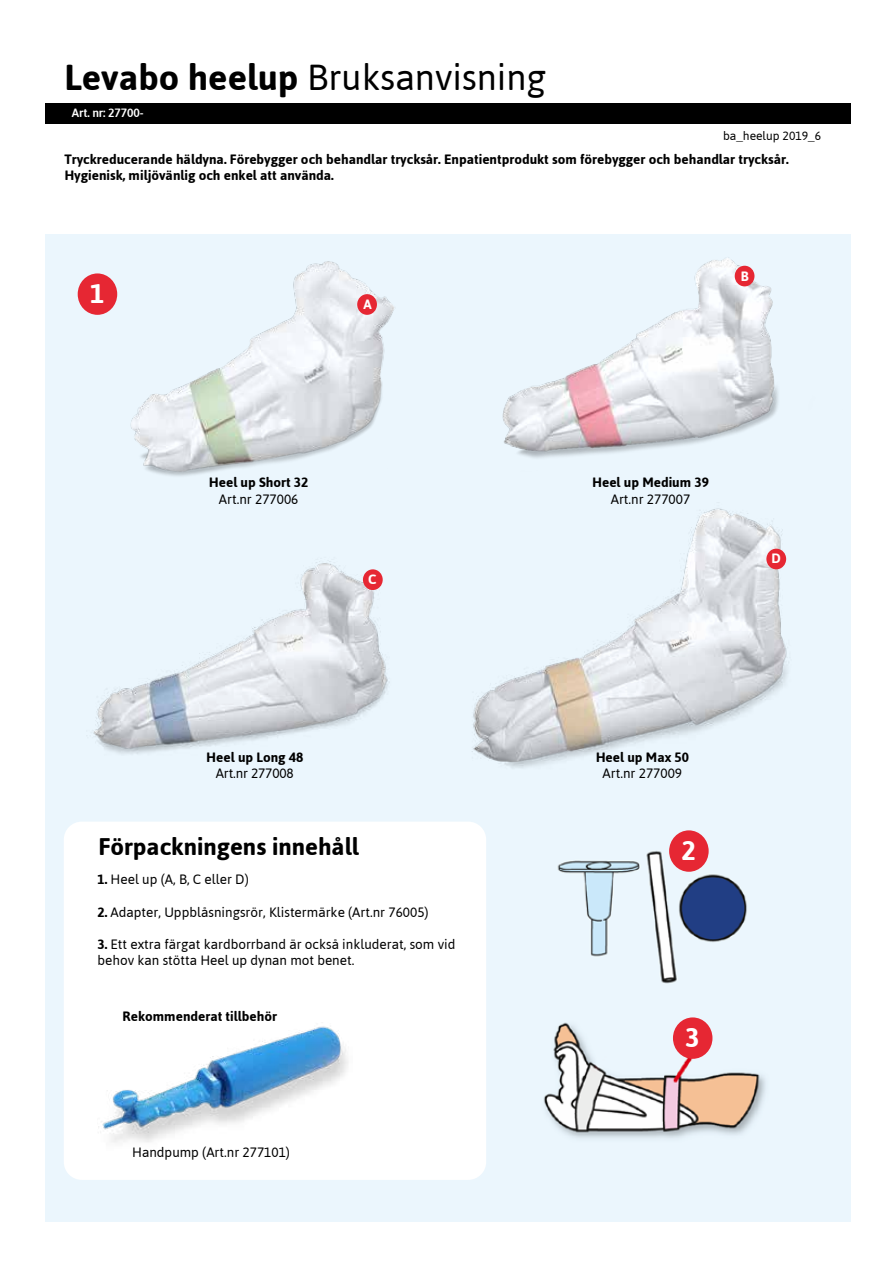
<style>
.page{position:relative;width:893px;height:1263px;background:#fff}
.page>*{position:absolute;margin:0;border:0;box-sizing:border-box;transform-origin:0 0}
.t1{font:36px "Asap";color:#000}
.t2{font:700 27px "Asap";color:#fff}
.t3{font:700 24px "Asap";color:#000}
.t4{font:13.5px/16.2px "Asap";color:#000}
.t5{font:700 13.5px/16.2px "Asap";color:#000}
.t6{font:700 13.5px "Asap";color:#fff}
.t7{font:12px "Asap";color:#000}
.t8{font:500 12px "Asap";letter-spacing:-.01em;color:#fff}
.s1{font-weight:700}
</style>
<div class="page">
<div style="left:45px;top:234px;width:805px;height:987px;background:#ebf6fd"></div>
<img style="left:93px;top:561px;width:297px;height:193px">
<img style="left:502px;top:234px;width:349px;height:267px">
<div style="left:64px;top:822px;width:422px;height:358px;background:#fff;border-radius:18px"></div>
<div style="left:45px;top:103px;width:805px;height:21px;background:#000"></div>
<img style="left:98px;top:1026px;width:250px;height:117px">
<img style="left:472px;top:508px;width:317px;height:260px">
<img style="left:116px;top:261px;width:279px;height:215px">
<div style="left:357px;top:294px;width:20px;height:21px;background:#e62733;border-radius:50%"></div>
<div style="left:78px;top:273px;width:39px;height:42px;background:#e62733;border-radius:50%"></div>
<div style="left:735px;top:266px;width:19px;height:20px;background:#e62733;border-radius:50%"></div>
<div style="left:363px;top:569px;width:20px;height:21px;background:#e62733;border-radius:50%"></div>
<div style="left:766px;top:549px;width:20px;height:20px;background:#e62733;border-radius:50%"></div>
<img style="left:557px;top:851px;width:120px;height:133px">
<img style="left:675px;top:868px;width:72px;height:81px">
<div style="left:669px;top:830px;width:40px;height:42px;background:#e62733;border-radius:50%"></div>
<img style="left:543px;top:1020px;width:223px;height:118px">
<div style="left:673px;top:1017px;width:39px;height:42px;background:#e62733;border-radius:50%"></div>
<h1 class="t1" style="left:64px;top:53px;width:483px"><span class="s1">Levabo heelup</span> Bruksanvisning</h1>
<p class="t8" style="left:72px;top:105px;width:73px">Art. nr: 27700-</p>
<p class="t5" style="left:64px;top:150px;width:726px">Tryckreducerande häldyna. Förebygger och behandlar trycksår. Enpatientprodukt som förebygger och behandlar trycksår.<br>Hygienisk, miljövänlig och enkel att använda.</p>
<p class="t7" style="left:723px;top:128px;width:100px">ba_heelup 2019_6</p>
<h2 class="t2" style="left:90px;top:275px;width:16px">1</h2>
<p class="t6" style="left:363px;top:295px;width:10px">A</p>
<p class="t5" style="left:209px;top:474px;width:101px">Heel up Short 32</p>
<p class="t4" style="left:219px;top:490px;width:81px">Art.nr 277006</p>
<p class="t6" style="left:368px;top:570px;width:10px">C</p>
<p class="t5" style="left:206px;top:749px;width:98px">Heel up Long 48</p>
<p class="t4" style="left:216px;top:765px;width:79px">Art.nr 277008</p>
<h3 class="t3" style="left:98px;top:830px;width:262px">Förpackningens innehåll</h3>
<p class="t4" style="left:97px;top:871px;width:153px"><span class="s1">1.</span> Heel up (A, B, C eller D)</p>
<p class="t4" style="left:97px;top:903px;width:333px"><span class="s1">2.</span> Adapter, Uppblåsningsrör, Klistermärke (Art.nr 76005)</p>
<p class="t4" style="left:97px;top:936px;width:359px"><span class="s1">3.</span> Ett extra färgat kardborrband är också inkluderat, som vid behov kan stötta Heel up dynan mot benet.</p>
<p class="t5" style="left:123px;top:1007px;width:156px">Rekommenderat tillbehör</p>
<p class="t4" style="left:132px;top:1144px;width:159px">Handpump (Art.nr 277101)</p>
<p class="t6" style="left:741px;top:267px;width:10px">B</p>
<p class="t5" style="left:592px;top:474px;width:118px">Heel up Medium 39</p>
<p class="t4" style="left:611px;top:490px;width:81px">Art.nr 277007</p>
<p class="t6" style="left:771px;top:550px;width:11px">D</p>
<p class="t5" style="left:596px;top:749px;width:95px">Heel up Max 50</p>
<p class="t4" style="left:603px;top:765px;width:81px">Art.nr 277009</p>
<h2 class="t2" style="left:681px;top:832px;width:16px">2</h2>
<h2 class="t2" style="left:685px;top:1019px;width:16px">3</h2>
</div>
